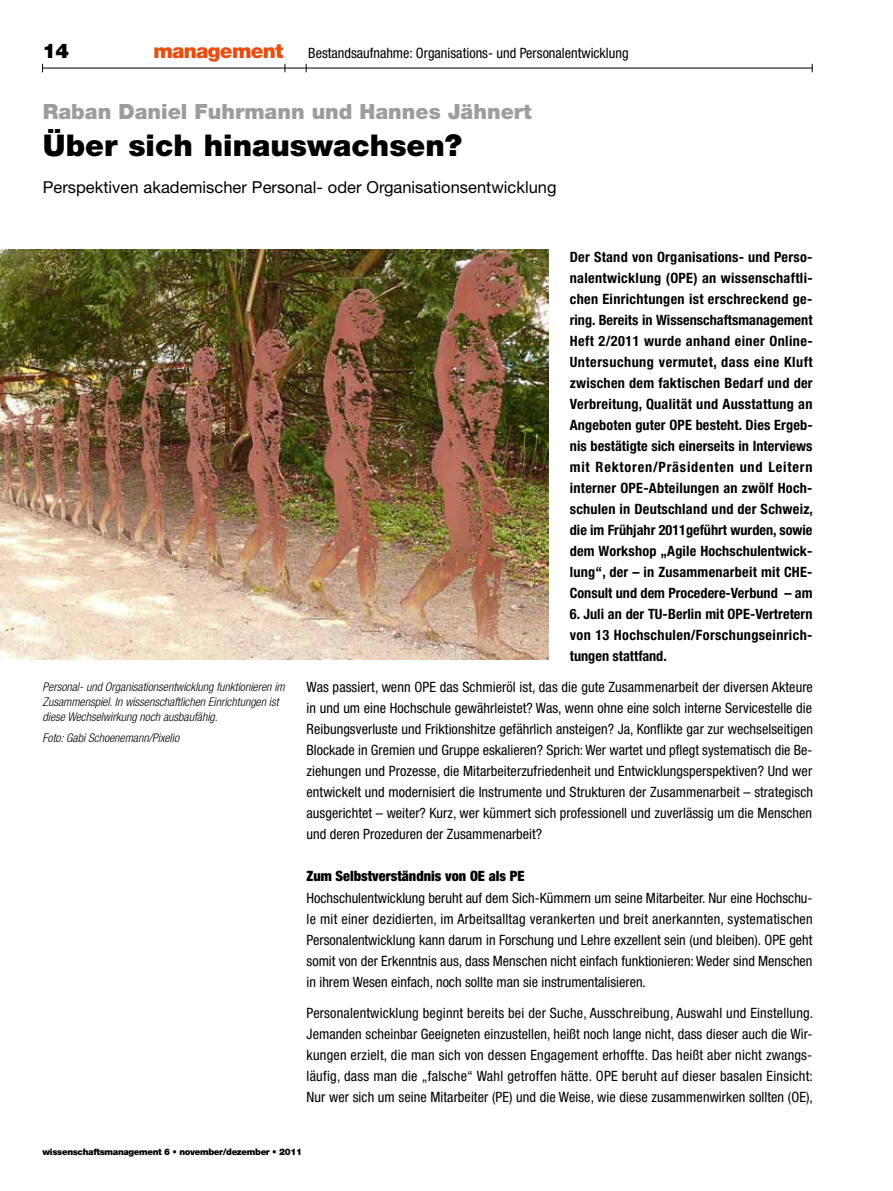
<style>
.page{position:relative;width:893px;height:1191px;background:#fff}
.page>*{position:absolute;margin:0;border:0;box-sizing:border-box;transform-origin:0 0}
.t1{font:900 30px "Helvetica Neue";color:#000}
.t2{font:900 21px "Helvetica Neue";color:#9b9d9f}
.t3{font:900 20.25px "Helvetica Neue";color:#000}
.t4{font:16.5px "Helvetica Neue";color:#000}
.t5{font:condensed 14.25px/21px "Helvetica Neue";color:#000;text-align:justify}
.t6{font:700 condensed 14.25px/21px "Helvetica Neue";letter-spacing:.005em;color:#000;text-align:justify}
.t7{font:900 condensed 14.25px "Helvetica Neue";color:#000}
.t8{font:italic 300 condensed 12px/15px "Helvetica Neue";color:#000}
.t9{font:900 9px "Helvetica Neue";letter-spacing:-.035em;color:#000}
.s1{font-weight:900;font-stretch:normal;font-size:20.25px;color:#e84e10}
</style>
<div class="page">
<img style="left:0;top:250px;width:549px;height:409px">
<hr style="left:43px;top:68px;width:769px;height:1px;background:#000">
<h3 class="t3" style="left:43px;top:39px;width:28px">14</h3>
<p class="t5" style="left:153px;top:42px;width:477px"><span class="s1">management</span> Bestandsaufnahme: Organisations- und Personalentwicklung</p>
<h2 class="t2" style="left:43px;top:99px;width:490px">Raban Daniel Fuhrmann und Hannes Jähnert</h2>
<h1 class="t1" style="left:43px;top:128px;width:421px">Über sich hinauswachsen?</h1>
<p class="t4" style="left:43px;top:177px;width:515px">Perspektiven akademischer Personal- oder Organisationsentwicklung</p>
<p class="t8" style="left:43px;top:678px;width:244px">Personal- und Organisationsentwicklung funktionieren im<br>Zusammenspiel. In wissenschaftlichen Einrichtungen ist diese Wechselwirkung noch ausbaufähig.</p>
<p class="t8" style="left:43px;top:730px;width:138px">Foto: Gabi Schoenemann/Pixelio</p>
<p class="t6" style="left:570px;top:246px;width:245px">Der Stand von Organisations- und Perso&shy;nalentwicklung (OPE) an wissenschaftli&shy;chen Einrichtungen ist erschreckend ge&shy;ring. Bereits in Wissenschaftsmanagement Heft 2/2011 wurde anhand einer Online-Untersuchung vermutet, dass eine Kluft zwischen dem faktischen Bedarf und der Verbreitung, Qualität und Ausstattung an Angeboten guter OPE besteht. Dies Ergeb&shy;nis bestätigte sich einerseits in Interviews mit Rektoren/Präsidenten und Leitern interner OPE-Abteilungen an zwölf Hoch&shy;schulen in Deutschland und der Schweiz, die im Frühjahr 2011geführt wurden, sowie dem Workshop „Agile Hochschulentwick&shy;lung“, der – in Zusammenarbeit mit CHE-Consult und dem Procedere-Verbund – am</p>
<p class="t6" style="left:570px;top:603px;width:244px">6. Juli an der TU-Berlin mit OPE-Vertretern von 13 Hochschulen/Forschungseinrich&shy;tungen stattfand.</p>
<p class="t5" style="left:307px;top:677px;width:508px">Was passiert, wenn OPE das Schmieröl ist, das die gute Zusammenarbeit der diversen Akteure in und um eine Hochschule gewährleistet? Was, wenn ohne eine solch interne Servicestelle die Reibungsverluste und Friktionshitze gefährlich ansteigen? Ja, Konflikte gar zur wechselseitigen Blockade in Gremien und Gruppe eskalieren? Sprich: Wer wartet und pflegt systematisch die Be&shy;ziehungen und Prozesse, die Mitarbeiterzufriedenheit und Entwicklungsperspektiven? Und wer entwickelt und modernisiert die Instrumente und Strukturen der Zusammenarbeit – strategisch ausgerichtet – weiter? Kurz, wer kümmert sich professionell und zuverlässig um die Menschen und deren Prozeduren der Zusammenarbeit?</p>
<p class="t7" style="left:307px;top:867px;width:220px">Zum Selbstverständnis von OE als PE</p>
<p class="t5" style="left:307px;top:887px;width:508px">Hochschulentwicklung beruht auf dem Sich-Kümmern um seine Mitarbeiter. Nur eine Hochschu&shy;le mit einer dezidierten, im Arbeitsalltag verankerten und breit anerkannten, systematischen Personalentwicklung kann darum in Forschung und Lehre exzellent sein (und bleiben). OPE geht somit von der Erkenntnis aus, dass Menschen nicht einfach funktionieren: Weder sind Menschen in ihrem Wesen einfach, noch sollte man sie instrumentalisieren.</p>
<p class="t5" style="left:307px;top:1002px;width:508px">Personalentwicklung beginnt bereits bei der Suche, Ausschreibung, Auswahl und Einstellung.<br>Jemanden scheinbar Geeigneten einzustellen, heißt noch lange nicht, dass dieser auch die Wir&shy;kungen erzielt, die man sich von dessen Engagement erhoffte. Das heißt aber nicht zwangs&shy;läufig, dass man die „falsche“ Wahl getroffen hätte. OPE beruht auf dieser basalen Einsicht:<br>Nur wer sich um seine Mitarbeiter (PE) und die Weise, wie diese zusammenwirken sollten (OE),</p>
<p class="t9" style="left:43px;top:1146px;width:261px">wissenschaftsmanagement 6 • november/dezember • 2011</p>
</div>
